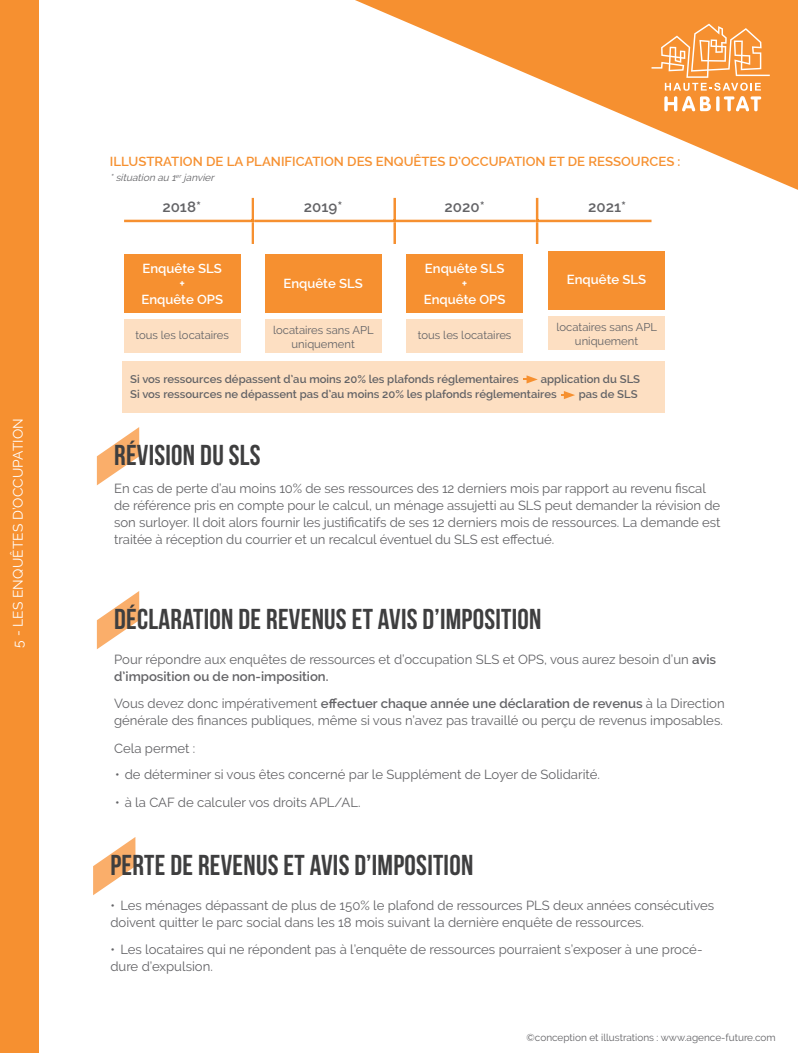
<style>
.page{position:relative;width:798px;height:1053px;background:#fff}
.page>*{position:absolute;margin:0;border:0;box-sizing:border-box;transform-origin:0 0}
.t1{font:28.75px "Bebas Neue";letter-spacing:.01em;color:#3e3e3f}
.t2{font:600 15px "Raleway";color:#636366}
.t3{font:13.75px "Raleway";letter-spacing:.01em;color:#fff}
.t4{font:13.12px/16.9px "Raleway";letter-spacing:-.005em;color:#636366}
.t5{font:600 13.12px "Raleway";color:#f69030}
.t6{font:600 13.12px/15.8px "Raleway";color:#fff;text-align:center}
.t7{font:600 11.25px/15px "Raleway";color:#636366}
.t8{font:11.25px/13.5px "Raleway";color:#636366;text-align:center}
.t9{font:10px "Raleway";color:#636366}
.t10{font:italic 10px "Raleway";color:#636366}
.s1{font-weight:600}
</style>
<div class="page">
<div style="left:122px;top:361px;width:542px;height:52px;background:#fddfc2"></div>
<div style="left:265px;top:254px;width:116px;height:58px;background:#f69030"></div>
<div style="left:124px;top:254px;width:116px;height:58px;background:#f69030"></div>
<div style="left:406px;top:254px;width:116px;height:58px;background:#f69030"></div>
<div style="left:124px;top:319px;width:116px;height:34px;background:#fddfc2"></div>
<div style="left:406px;top:319px;width:116px;height:34px;background:#fddfc2"></div>
<div style="left:265px;top:319px;width:116px;height:34px;background:#fddfc2"></div>
<svg style="left:355px;top:0;width:442px;height:190px"></svg>
<div style="left:0;top:0;width:38px;height:1052px;background:#f69030"></div>
<svg style="left:97px;top:591px;width:42px;height:58px"></svg>
<svg style="left:97px;top:427px;width:42px;height:58px"></svg>
<svg style="left:651px;top:24px;width:118px;height:87px;background:#f7a558"></svg>
<hr style="left:393px;top:198px;width:3px;height:22px;background:#f69030">
<hr style="left:393px;top:222px;width:3px;height:22px;background:#f69030">
<hr style="left:538px;top:220px;width:113px;height:2px;background:#f69030">
<hr style="left:396px;top:220px;width:139px;height:2px;background:#f69030">
<hr style="left:254px;top:220px;width:139px;height:2px;background:#f69030">
<hr style="left:124px;top:220px;width:127px;height:2px;background:#f69030">
<svg style="left:251px;top:198px;width:3px;height:46px"></svg>
<svg style="left:523px;top:375px;width:14px;height:8px"></svg>
<hr style="left:535px;top:198px;width:3px;height:22px;background:#f69030">
<hr style="left:535px;top:222px;width:3px;height:22px;background:#f69030">
<div style="left:548px;top:251px;width:116px;height:58px;background:#f69030"></div>
<div style="left:548px;top:316px;width:116px;height:34px;background:#fddfc2"></div>
<svg style="left:561px;top:391px;width:14px;height:8px"></svg>
<svg style="left:93px;top:837px;width:42px;height:58px"></svg>
<p class="t3" style="left:10px;top:647px;width:231px;rotate:-90deg">5 - LES ENQUÊTES D’OCCUPATION</p>
<p class="t5" style="left:110px;top:153px;width:572px">ILLUSTRATION DE LA PLANIFICATION DES ENQUÊTES D’OCCUPATION ET DE RESSOURCES :</p>
<p class="t10" style="left:110px;top:172px;width:108px">*situation au 1<sup>er</sup> janvier</p>
<p class="t2" style="left:162px;top:198px;width:40px">2018*</p>
<p class="t2" style="left:304px;top:198px;width:40px">2019*</p>
<p class="t2" style="left:444px;top:198px;width:42px">2020*</p>
<p class="t6" style="left:141px;top:260px;width:83px">Enquête SLS +<br>Enquête OPS</p>
<p class="t6" style="left:423px;top:260px;width:83px">Enquête SLS +<br>Enquête OPS</p>
<p class="t8" style="left:135px;top:328px;width:95px">tous les locataires</p>
<p class="t8" style="left:418px;top:328px;width:95px">tous les locataires</p>
<p class="t6" style="left:283px;top:275px;width:81px">Enquête SLS</p>
<p class="t8" style="left:273px;top:323px;width:102px">locataires sans APL uniquement</p>
<p class="t2" style="left:588px;top:198px;width:39px">2021*</p>
<p class="t6" style="left:566px;top:272px;width:81px">Enquête SLS</p>
<p class="t8" style="left:556px;top:320px;width:102px">locataires sans APL uniquement</p>
<p class="t7" style="left:130px;top:371px;width:390px">Si vos ressources dépassent d’au moins 20% les plafonds réglementaires</p>
<p class="t7" style="left:130px;top:371px;width:511px;text-indent:410px">application du SLS<br>Si vos ressources ne dépassent pas d’au moins 20% les plafonds réglementaires</p>
<p class="t7" style="left:578px;top:386px;width:60px">pas de SLS</p>
<h1 class="t1" style="left:114px;top:439px;width:148px">RÉVISION DU SLS</h1>
<p class="t4" style="left:114px;top:479px;width:607px">En cas de perte d’au moins 10% de ses ressources des 12 derniers mois par rapport au revenu fiscal de référence pris en compte pour le calcul, un ménage assujetti au SLS peut demander la révision de son surloyer. Il doit alors fournir les justificatifs de ses 12 derniers mois de ressources. La demande est traitée à réception du courrier et un recalcul éventuel du SLS est effectué.</p>
<h1 class="t1" style="left:114px;top:603px;width:428px">DÉCLARATION DE REVENUS ET AVIS D’IMPOSITION</h1>
<p class="t4" style="left:114px;top:650px;width:603px">Pour répondre aux enquêtes de ressources et d’occupation SLS et OPS, vous aurez besoin d’un <span class="s1">avis d’imposition ou de non-imposition.</span></p>
<p class="t4" style="left:114px;top:695px;width:612px">Vous devez donc impérativement <span class="s1">effectuer chaque année une déclaration de revenus</span> à la Direction générale des finances publiques, même si vous n’avez pas travaillé ou perçu de revenus imposables.</p>
<p class="t4" style="left:114px;top:739px;width:83px">Cela permet :</p>
<p class="t4" style="left:115px;top:766px;width:486px">• de déterminer si vous êtes concerné par le Supplément de Loyer de Solidarité.</p>
<p class="t4" style="left:115px;top:793px;width:247px">• à la CAF de calculer vos droits APL/AL.</p>
<h1 class="t1" style="left:110px;top:849px;width:364px">PERTE DE REVENUS ET AVIS D’IMPOSITION</h1>
<p class="t4" style="left:110px;top:896px;width:605px">• Les ménages dépassant de plus de 150% le plafond de ressources PLS deux années consécutives doivent quitter le parc social dans les 18 mois suivant la dernière enquête de ressources.</p>
<p class="t4" style="left:110px;top:941px;width:593px">• Les locataires qui ne répondent pas à l’enquête de ressources pourraient s’exposer à une procé&shy;dure d’expulsion.</p>
<p class="t9" style="left:526px;top:1031px;width:250px">©conception et illustrations : www.agence-future.com</p>
</div>
